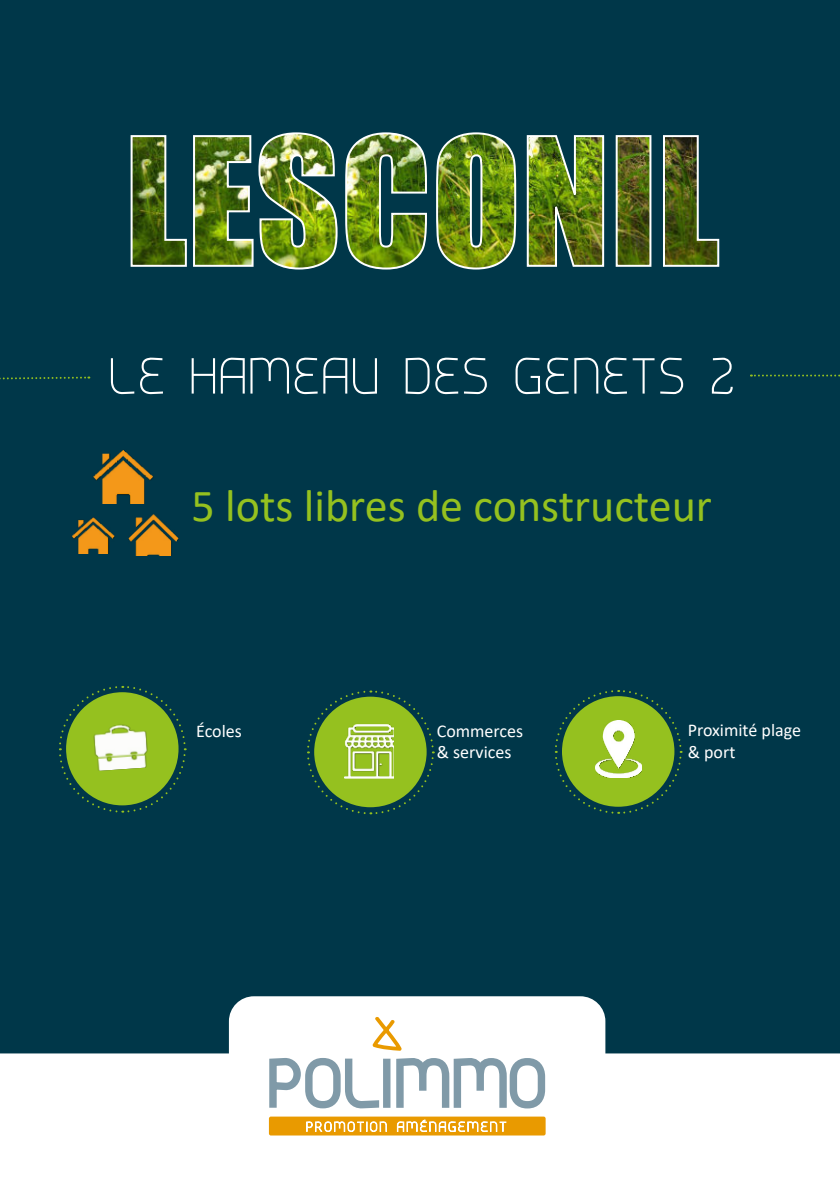
<style>
.page{position:relative;width:840px;height:1191px;background:#fff}
.page>*{position:absolute;margin:0;border:0;box-sizing:border-box;transform-origin:0 0}
.t1{font:52px "Samba";letter-spacing:-.01em;color:#fff}
.t2{font:46px "Calibri";color:#95c11f}
.t3{font:18px/21.6px "Calibri";color:#fff}
</style>
<div class="page">
<div style="left:0;top:0;width:839px;height:1053px;background:#003749"></div>
<svg style="left:0;top:375px;width:89px;height:6px"></svg>
<svg style="left:750px;top:374px;width:90px;height:2px"></svg>
<img style="left:89px;top:441px;width:72px;height:63px">
<img style="left:125px;top:506px;width:54px;height:50px">
<svg style="left:58px;top:685px;width:129px;height:128px;background:#4b7c33"></svg>
<div style="left:230px;top:997px;width:374px;height:166px;background:#fff;border-radius:24px"></div>
<div style="left:229px;top:996px;width:376px;height:168px;border:2px solid #fff;border-radius:24px"></div>
<img style="left:68px;top:511px;width:51px;height:43px">
<img style="left:85px;top:717px;width:68px;height:54px">
<svg style="left:306px;top:689px;width:128px;height:126px;background:#508133"></svg>
<img style="left:344px;top:723px;width:49px;height:55px">
<svg style="left:553px;top:689px;width:129px;height:126px;background:#508132"></svg>
<img style="left:595px;top:721px;width:46px;height:56px">
<img style="left:129px;top:131px;width:590px;height:139px">
<div style="left:269px;top:1116px;width:276px;height:19px;background:#e99a00;border-radius:2px"></div>
<svg style="left:269px;top:1017px;width:277px;height:92px"></svg>
<svg style="left:306px;top:1121px;width:81px;height:11px"></svg>
<svg style="left:396px;top:1119px;width:110px;height:13px"></svg>
<h1 class="t1" style="left:107px;top:351px;width:629px">LE HAMEAU DES GENETS 2</h1>
<h2 class="t2" style="left:191px;top:483px;width:521px">5 lots libres de constructeur</h2>
<p class="t3" style="left:196px;top:720px;width:47px">Écoles</p>
<p class="t3" style="left:436px;top:720px;width:88px">Commerces &amp; services</p>
<p class="t3" style="left:687px;top:719px;width:115px">Proximité plage &amp; port</p>
</div>
